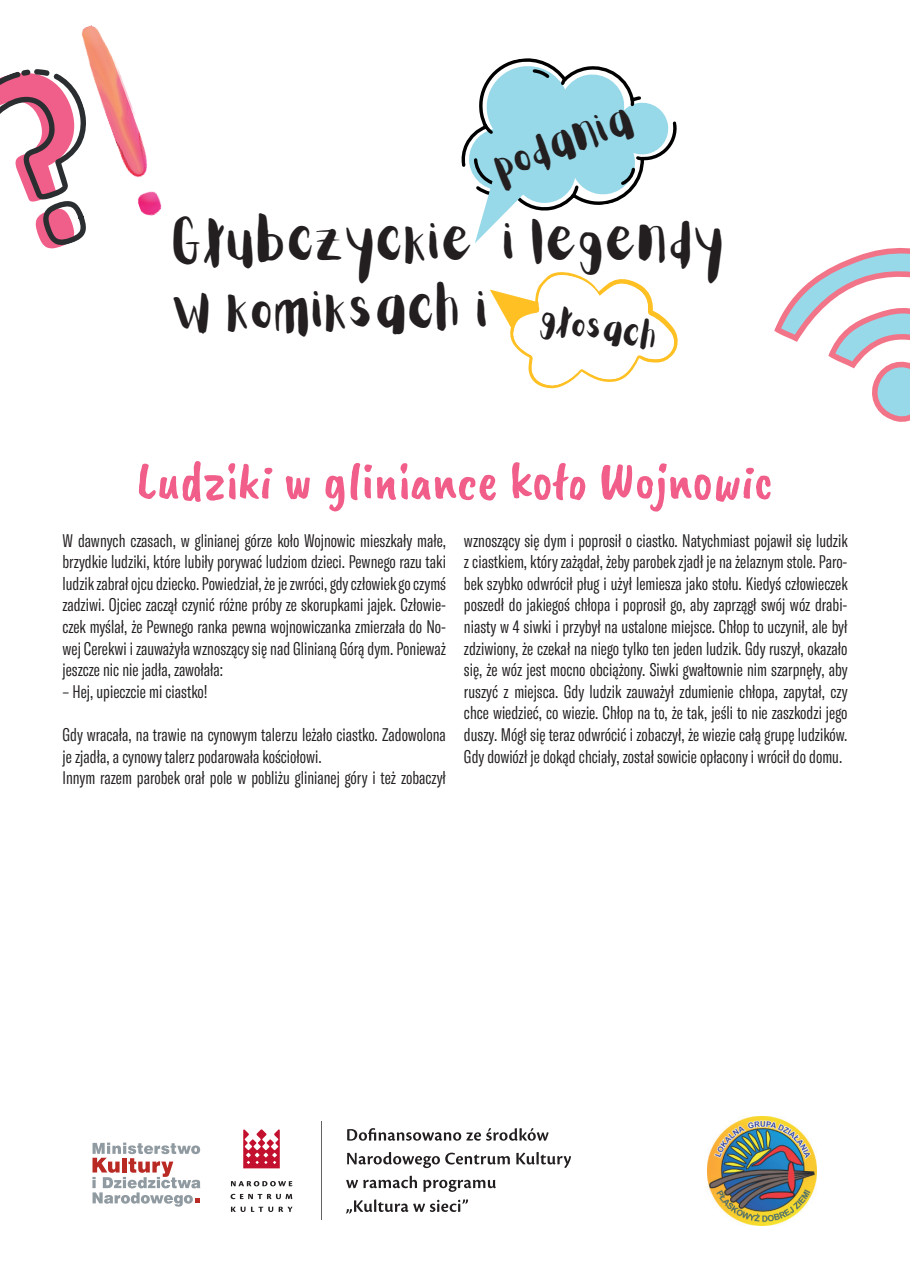
<style>
.page{position:relative;width:910px;height:1280px;background:#fff}
.page>*{position:absolute;margin:0;border:0;box-sizing:border-box;transform-origin:0 0}
.t1{font:54px "Caveat Brush";color:#f05e89}
.t2{font:49.2px/67.9px "Aloja Extended";color:#231f20}
.t3{font:38.4px "Aloja Extended";color:#231f20}
.t4{font:31.2px "Aloja Extended";color:#231f20}
.t5{font:300 extra-condensed 18px/21.6px "GT America";color:#231f20;text-align:justify}
</style>
<div class="page">
<svg style="left:347px;top:1128px;width:202px;height:13px"></svg>
<svg style="left:347px;top:1152px;width:163px;height:16px"></svg>
<svg style="left:516px;top:1152px;width:55px;height:16px"></svg>
<svg style="left:346px;top:1176px;width:71px;height:12px"></svg>
<svg style="left:423px;top:1180px;width:73px;height:12px"></svg>
<svg style="left:346px;top:1199px;width:122px;height:14px"></svg>
<svg style="left:243px;top:1129px;width:37px;height:39px"></svg>
<svg style="left:231px;top:1181px;width:62px;height:31px"></svg>
<hr style="left:321px;top:1121px;width:1px;height:99px;background:#636366">
<svg style="left:92px;top:1142px;width:108px;height:64px"></svg>
<img style="left:708px;top:1116px;width:108px;height:109px">
<svg style="left:461px;top:58px;width:216px;height:185px"></svg>
<svg style="left:0;top:69px;width:86px;height:179px"></svg>
<img style="left:75px;top:25px;width:87px;height:194px">
<svg style="left:490px;top:272px;width:188px;height:117px"></svg>
<svg style="left:774px;top:248px;width:136px;height:174px"></svg>
<h3 class="t3" style="left:489px;top:145px;width:147px;rotate:-19deg">podania</h3>
<h2 class="t2" style="left:174px;top:209px;width:555px">Głubczyckie i legendy w komiksach i</h2>
<h3 class="t4" style="left:545px;top:301px;width:119px;rotate:10deg">głosach</h3>
<h1 class="t1" style="left:137px;top:450px;width:638px">Ludziki w gliniance koło Wojnowic</h1>
<p class="t5" style="left:63px;top:530px;width:385px">W dawnych czasach, w glinianej górze koło Wojnowic mieszkały małe, brzydkie ludziki, które lubiły porywać ludziom dzieci. Pewnego razu taki ludzik zabrał ojcu dziecko. Powiedział, że je zwróci, gdy człowiek go czymś zadziwi. Ojciec zaczął czynić różne próby ze skorupkami jajek. Człowie&shy;czek myślał, że Pewnego ranka pewna wojnowiczanka zmierzała do No&shy;wej Cerekwi i zauważyła wznoszący się nad Glinianą Górą dym. Ponieważ jeszcze nic nie jadła, zawołała:</p>
<p class="t5" style="left:63px;top:681px;width:147px">– Hej, upieczcie mi ciastko!</p>
<p class="t5" style="left:63px;top:724px;width:385px;text-align:left">Gdy wracała, na trawie na cynowym talerzu leżało ciastko. Zadowolona je zjadła, a cynowy talerz podarowała kościołowi.<br>Innym razem parobek orał pole w pobliżu glinianej góry i też zobaczył</p>
<p class="t5" style="left:464px;top:530px;width:385px">wznoszący się dym i poprosił o ciastko. Natychmiast pojawił się ludzik z ciastkiem, który zażądał, żeby parobek zjadł je na żelaznym stole. Paro&shy;bek szybko odwrócił pług i użył lemiesza jako stołu. Kiedyś człowieczek poszedł do jakiegoś chłopa i poprosił go, aby zaprzągł swój wóz drabi&shy;niasty w 4 siwki i przybył na ustalone miejsce. Chłop to uczynił, ale był zdziwiony, że czekał na niego tylko ten jeden ludzik. Gdy ruszył, okazało się, że wóz jest mocno obciążony. Siwki gwałtownie nim szarpnęły, aby ruszyć z miejsca. Gdy ludzik zauważył zdumienie chłopa, zapytał, czy chce wiedzieć, co wiezie. Chłop na to, że tak, jeśli to nie zaszkodzi jego duszy. Mógł się teraz odwrócić i zobaczył, że wiezie całą grupę ludzików.<br>Gdy dowiózł je dokąd chciały, został sowicie opłacony i wrócił do domu.</p>
</div>
